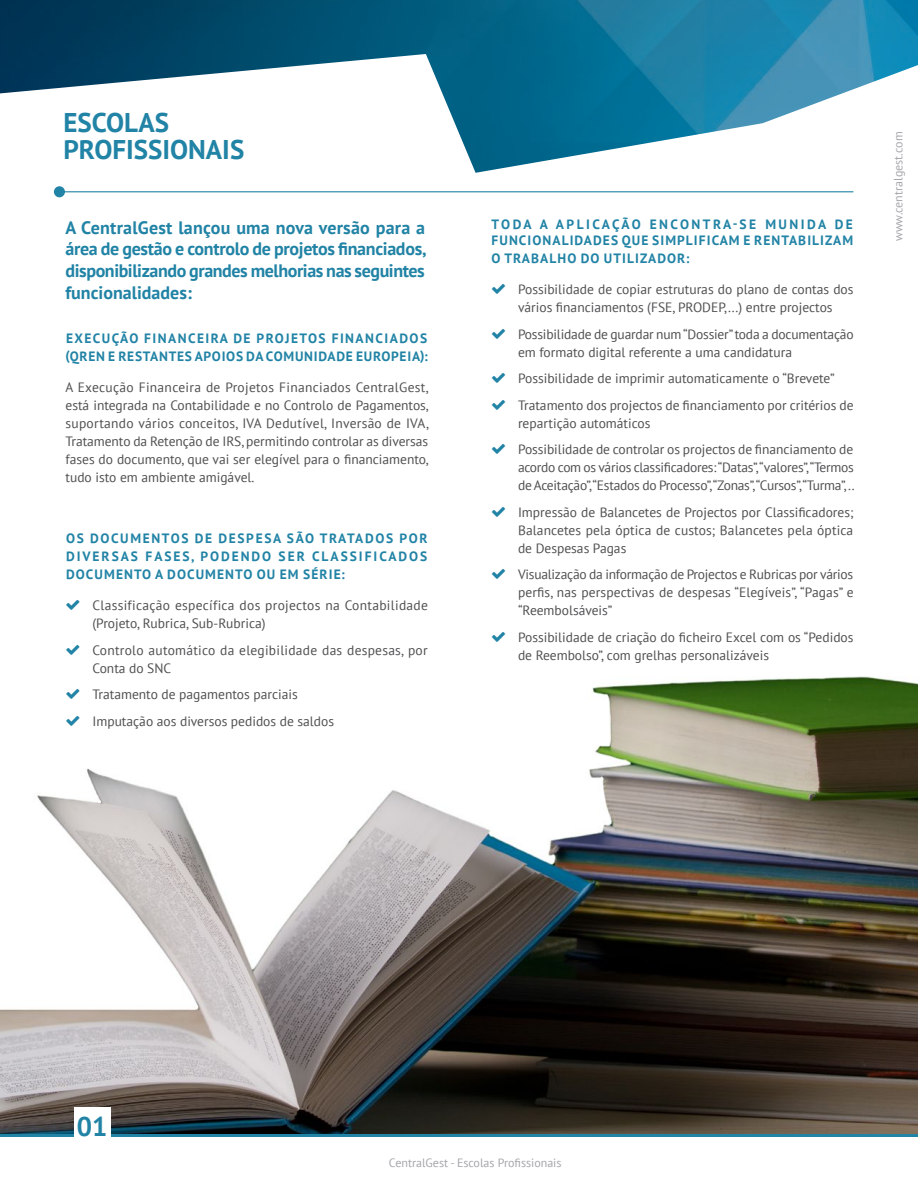
<style>
.page{position:relative;width:918px;height:1188px;background:#fff}
.page>*{position:absolute;margin:0;border:0;box-sizing:border-box;transform-origin:0 0}
.t1{font:700 27px "PT Sans";color:#2183a5}
.t2{font:700 18px/21.6px "PT Sans";letter-spacing:-.025em;color:#2183a5;text-align:justify}
.t3{font:13.5px/18px "PT Sans";color:#4e4f50;text-align:justify}
.t4{font:700 13.5px/18px "PT Sans";letter-spacing:.08em;color:#2183a5}
.t5{font:13.5px/18px "PT Sans";letter-spacing:.02em;color:#4e4f50}
.t6{font:12px "PT Sans";color:#a4a5a9}
</style>
<div class="page">
<img style="left:0;top:677px;width:918px;height:457px">
<img style="left:0;top:0;width:918px;height:173px">
<hr style="left:0;top:1134px;width:918px;height:2px;background:#2183a5">
<div style="left:74px;top:1108px;width:37px;height:30px;background:#fff"></div>
<hr style="left:60px;top:191px;width:793px;height:1px;background:#2183a5">
<div style="left:54px;top:186px;width:11px;height:11px;background:#2183a5;border-radius:50%"></div>
<svg style="left:67px;top:689px;width:12px;height:10px"></svg>
<svg style="left:67px;top:715px;width:12px;height:11px"></svg>
<p class="t1" style="left:64px;top:105px;width:107px">ESCOLAS</p>
<p class="t1" style="left:64px;top:132px;width:182px">PROFISSIONAIS</p>
<p class="t2" style="left:65px;top:216px;width:363px">A CentralGest lançou uma nova versão para a área de gestão e controlo de projetos financiados, disponibilizando grandes melhorias nas seguintes funcionalidades:</p>
<p class="t4" style="left:65px;top:329px;width:364px">EXECUÇÃO FINANCEIRA DE PROJETOS FINANCIADOS (QREN E RESTANTES APOIOS DA COMUNIDADE EUROPEIA):</p>
<p class="t3" style="left:65px;top:378px;width:365px">A Execução Financeira de Projetos Financiados CentralGest, está integrada na Contabilidade e no Controlo de Pagamentos, suportando vários conceitos, IVA Dedutível, Inversão de IVA, Tratamento da Retenção de IRS, permitindo controlar as diversas fases do documento, que vai ser elegível para o financiamento, tudo isto em ambiente amigável.</p>
<p class="t4" style="left:66px;top:529px;width:363px;text-align:justify">OS DOCUMENTOS DE DESPESA SÃO TRATADOS POR DIVERSAS FASES, PODENDO SER CLASSIFICADOS DOCUMENTO A DOCUMENTO OU EM SÉRIE:</p>
<p class="t5" style="left:92px;top:596px;width:337px">Classificação específica dos projectos na Contabilidade (Projeto, Rubrica, Sub-Rubrica)</p>
<p class="t5" style="left:92px;top:641px;width:337px">Controlo automático da elegibilidade das despesas, por<br>Conta do SNC</p>
<p class="t3" style="left:92px;top:685px;width:207px">Tratamento de pagamentos parciais</p>
<p class="t3" style="left:92px;top:712px;width:243px">Imputação aos diversos pedidos de saldos</p>
<p class="t4" style="left:492px;top:216px;width:363px;line-height:16.2px">TODA A APLICAÇÃO ENCONTRA-SE MUNIDA DE<br>FUNCIONALIDADES QUE SIMPLIFICAM E RENTABILIZAM</p>
<p class="t4" style="left:492px;top:250px;width:199px">O TRABALHO DO UTILIZADOR:</p>
<p class="t3" style="left:518px;top:280px;width:337px">Possibilidade de copiar estruturas do plano de contas dos vários financiamentos (FSE, PRODEP,...) entre projectos</p>
<p class="t3" style="left:518px;top:325px;width:337px">Possibilidade de guardar num “Dossier” toda a documentação em formato digital referente a uma candidatura</p>
<p class="t3" style="left:518px;top:369px;width:318px">Possibilidade de imprimir automaticamente o “Brevete”</p>
<p class="t3" style="left:518px;top:396px;width:337px">Tratamento dos projectos de financiamento por critérios de repartição automáticos</p>
<p class="t3" style="left:518px;top:440px;width:338px">Possibilidade de controlar os projectos de financiamento de acordo com os vários classificadores: “Datas”,“valores”,“Termos de Aceitação”,“Estados do Processo”,“Zonas”,“Cursos”,“Turma”, ..</p>
<p class="t3" style="left:518px;top:503px;width:337px">Impressão de Balancetes de Projectos por Classificadores; Balancetes pela óptica de custos; Balancetes pela óptica de Despesas Pagas</p>
<p class="t3" style="left:518px;top:565px;width:337px">Visualização da informação de Projectos e Rubricas por vários perfis, nas perspectivas de despesas “Elegíveis”, “Pagas” e “Reembolsáveis”</p>
<p class="t3" style="left:518px;top:628px;width:337px">Possibilidade de criação do ficheiro Excel com os “Pedidos de Reembolso”, com grelhas personalizáveis</p>
<p class="t6" style="left:891px;top:241px;width:111px;rotate:-90deg">www.centralgest.com</p>
<p class="t1" style="left:77px;top:1109px;width:32px">01</p>
<p class="t6" style="left:389px;top:1155px;width:174px">CentralGest - Escolas Profissionais</p>
</div>
